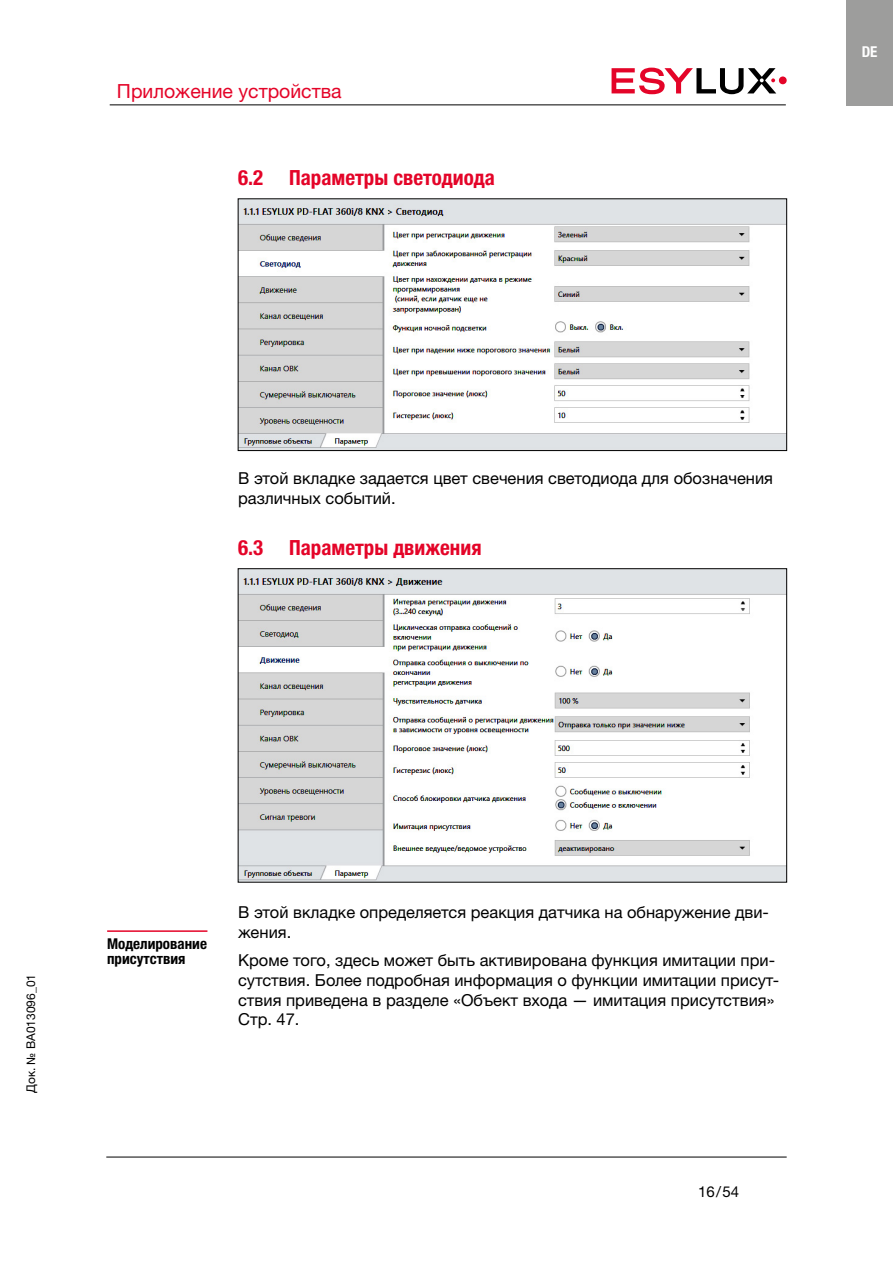
<style>
.page{position:relative;width:893px;height:1263px;background:#fff}
.page>*{position:absolute;margin:0;border:0;box-sizing:border-box;transform-origin:0 0}
.t1{font:700 condensed 21px "Helvetica Neue LTW1 G";color:#e40428}
.t2{font:19.5px "Helvetica Neue LTW1 G";color:#e40428}
.t3{font:16.5px/19.8px "Helvetica Neue LTW1 G";color:#000}
.t4{font:700 condensed 15px/15px "Helvetica Neue LTW1 G";color:#000}
.t5{font:15px "Helvetica Neue LTW1 G";color:#000}
.t6{font:700 condensed 15px "Helvetica Neue LTW1 G";color:#fff}
.t7{font:12px "Helvetica Neue LTW1 G";color:#000}
</style>
<div class="page">
<hr style="left:106px;top:1157px;width:681px;height:1px;background:#000">
<div style="left:779px;top:76px;width:8px;height:8px;background:#e40428;border-radius:50%"></div>
<svg style="left:612px;top:68px;width:164px;height:26px"></svg>
<hr style="left:110px;top:104px;width:676px;height:1px;background:#000">
<div style="left:846px;top:0;width:47px;height:105px;background:#9d9d9c"></div>
<img style="left:240px;top:201px;width:545px;height:248px">
<div style="left:238px;top:199px;width:549px;height:252px;border:1px solid #000"></div>
<img style="left:240px;top:570px;width:545px;height:310px">
<hr style="left:107px;top:930px;width:100px;height:2px;background:#e40428">
<p class="t2" style="left:117px;top:79px;width:226px">Приложение устройства</p>
<p class="t1" style="left:238px;top:165px;width:258px">6.2 Параметры светодиода</p>
<p class="t6" style="left:862px;top:43px;width:17px">DE</p>
<p class="t3" style="left:238px;top:469px;width:536px">В этой вкладке задается цвет свечения светодиода для обозначения различных событий.</p>
<p class="t1" style="left:238px;top:535px;width:245px">6.3 Параметры движения</p>
<p class="t7" style="left:24px;top:1093px;width:121px;rotate:-90deg">Док. № BA013096_01</p>
<p class="t4" style="left:107px;top:936px;width:101px">Моделирование присутствия</p>
<p class="t3" style="left:238px;top:902px;width:532px">В этой вкладке определяется реакция датчика на обнаружение дви&shy;жения.</p>
<p class="t3" style="left:238px;top:950px;width:543px">Кроме того, здесь может быть активирована функция имитации при&shy;сутствия. Более подробная информация о функции имитации присут&shy;ствия приведена в разделе «Объект входа — имитация присутствия» Стр. 47.</p>
<p class="t5" style="left:698px;top:1182px;width:42px">16 / 54</p>
</div>
